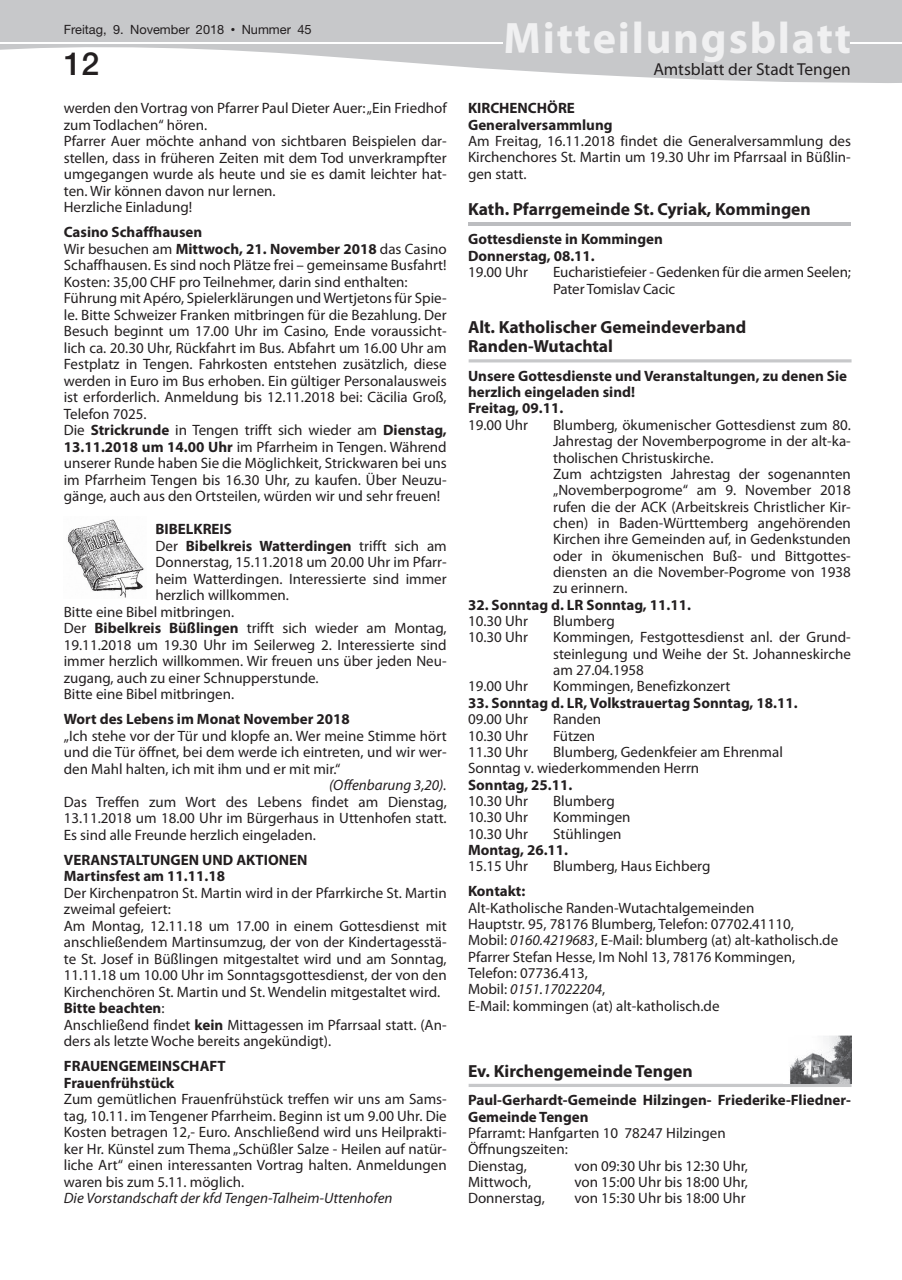
<style>
.page{position:relative;width:902px;height:1280px;background:#fff}
.page>*{position:absolute;margin:0;border:0;box-sizing:border-box;transform-origin:0 0}
.t1{font:700 44.25px "Myriad Pro";letter-spacing:.04em;color:#f0f0f1}
.t2{font:500 31.95px "Helvetica Neue";color:#231f20}
.t3{font:700 17.55px/19.2px "Myriad Pro";color:#231f20}
.t4{font:17.4px "Myriad Pro";color:#231f20}
.t5{font:15px/16.5px "Myriad Pro";color:#231f20}
.t6{font:700 15px/16.4px "Myriad Pro";color:#231f20}
.t7{font:italic 15px "Myriad Pro";color:#231f20}
.t8{font:12.75px "Helvetica Neue";color:#231f20}
.s1{font-family:"M Twentieth Century";font-weight:500}
.s2{font-size:12.9px}
.s3{font-weight:700}
.s4{font-weight:400}
.s5{font-style:italic}
</style>
<div class="page">
<svg style="left:0;top:0;width:901px;height:83px;fill:#c7c8ca"></svg>
<div style="left:505px;top:22px;width:344px;height:40px;background:#c7c8ca"></div>
<hr style="left:0;top:42px;width:502px;height:1px;background:#fff">
<hr style="left:850px;top:42px;width:51px;height:1px;background:#fff">
<img style="left:67px;top:519px;width:77px;height:79px">
<hr style="left:468px;top:223px;width:382px;height:3px;background:#bcbdc0">
<hr style="left:468px;top:359px;width:383px;height:3px;background:#c7c8ca">
<hr style="left:468px;top:1084px;width:383px;height:3px;background:#c7c8ca">
<img style="left:790px;top:1036px;width:61px;height:47px">
<p class="t8" style="left:64px;top:22px;width:249px">Freitag, 9. November 2018 <span class="s1">•</span> Nummer <span class="s2">45</span></p>
<h1 class="t1" style="left:503px;top:9px;width:349px">Mitteilungsblatt</h1>
<h2 class="t2" style="left:64px;top:45px;width:37px">12</h2>
<p class="t4" style="left:653px;top:59px;width:199px">Amtsblatt der Stadt Tengen</p>
<p class="t5" style="left:64px;top:100px;width:384px">werden den Vortrag von Pfarrer Paul Dieter Auer: „Ein Friedhof zum Todlachen“ hören.<br>Pfarrer Auer möchte anhand von sichtbaren Beispielen dar&shy;stellen, dass in früheren Zeiten mit dem Tod unverkrampfter umgegangen wurde als heute und sie es damit leichter hat&shy;ten. Wir können davon nur lernen.<br>Herzliche Einladung!</p>
<p class="t5" style="left:64px;top:224px;width:384px"><span class="s3">Casino Schaffhausen<br></span>Wir besuchen am <span class="s3">Mittwoch, 21. November 2018</span> das Casino Schaffhausen. Es sind noch Plätze frei – gemeinsame Busfahrt!<br>Kosten: 35,00 CHF pro Teilnehmer, darin sind enthalten:<br>Führung mit Apéro, Spielerklärungen und Wertjetons für Spie&shy;le. Bitte Schweizer Franken mitbringen für die Bezahlung. Der Besuch beginnt um 17.00 Uhr im Casino, Ende voraussicht&shy;lich ca. 20.30 Uhr, Rückfahrt im Bus. Abfahrt um 16.00 Uhr am Festplatz in Tengen. Fahrkosten entstehen zusätzlich, diese werden in Euro im Bus erhoben. Ein gültiger Personalausweis ist erforderlich. Anmeldung bis 12.11.2018 bei: Cäcilia Groß, Telefon 7025.<br>Die <span class="s3">Strickrunde</span> in Tengen trifft sich wieder am <span class="s3">Dienstag, 13.11.2018 um 14.00 Uhr</span> im Pfarrheim in Tengen. Während unserer Runde haben Sie die Möglichkeit, Strickwaren bei uns im Pfarrheim Tengen bis 16.30 Uhr, zu kaufen. Über Neuzu&shy;gänge, auch aus den Ortsteilen, würden wir und sehr freuen!</p>
<p class="t6" style="left:155px;top:521px;width:78px">BIBELKREIS</p>
<p class="t6" style="left:155px;top:537px;width:293px"><span class="s4">Der</span> Bibelkreis Watterdingen <span class="s4">trifft sich am</span></p>
<p class="t5" style="left:155px;top:554px;width:293px">Donnerstag, 15.11.2018 um 20.00 Uhr im Pfarr-</p>
<p class="t5" style="left:155px;top:570px;width:293px">heim Watterdingen. Interessierte sind immer</p>
<p class="t5" style="left:155px;top:587px;width:135px">herzlich willkommen.</p>
<p class="t5" style="left:64px;top:603px;width:172px">Bitte eine Bibel mitbringen.</p>
<p class="t5" style="left:64px;top:620px;width:384px">Der <span class="s3">Bibelkreis Büßlingen</span> trifft sich wieder am Montag,</p>
<p class="t5" style="left:64px;top:636px;width:384px">19.11.2018 um 19.30 Uhr im Seilerweg 2. Interessierte sind</p>
<p class="t5" style="left:64px;top:653px;width:384px">immer herzlich willkommen. Wir freuen uns über jeden Neu-</p>
<p class="t5" style="left:64px;top:669px;width:256px">zugang, auch zu einer Schnupperstunde.</p>
<p class="t5" style="left:64px;top:686px;width:172px">Bitte eine Bibel mitbringen.</p>
<p class="t6" style="left:64px;top:711px;width:287px">Wort des Lebens im Monat November 2018</p>
<p class="t5" style="left:64px;top:727px;width:384px;text-align:justify">„Ich stehe vor der Tür und klopfe an. Wer meine Stimme hört und die Tür öffnet, bei dem werde ich eintreten, und wir wer&shy;den Mahl halten, ich mit ihm und er mit mir.“</p>
<p class="t7" style="left:329px;top:776px;width:119px">(Offenbarung 3,20).</p>
<p class="t5" style="left:64px;top:793px;width:384px;text-align:justify">Das Treffen zum Wort des Lebens findet am Dienstag, 13.11.2018 um 18.00 Uhr im Bürgerhaus in Uttenhofen statt.<br>Es sind alle Freunde herzlich eingeladen.</p>
<p class="t6" style="left:64px;top:851px;width:245px">VERANSTALTUNGEN UND AKTIONEN<br>Martinsfest am 11.11.18</p>
<p class="t5" style="left:64px;top:884px;width:384px">Der Kirchenpatron St. Martin wird in der Pfarrkirche St. Martin zweimal gefeiert:<br>Am Montag, 12.11.18 um 17.00 in einem Gottesdienst mit anschließendem Martinsumzug, der von der Kindertagesstä&shy;te St. Josef in Büßlingen mitgestaltet wird und am Sonntag, 11.11.18 um 10.00 Uhr im Sonntagsgottesdienst, der von den Kirchenchören St. Martin und St. Wendelin mitgestaltet wird.<br><span class="s3">Bitte beachten</span>:<br>Anschließend findet <span class="s3">kein</span> Mittagessen im Pfarrsaal statt. (An&shy;ders als letzte Woche bereits angekündigt).</p>
<p class="t6" style="left:64px;top:1058px;width:163px">FRAUENGEMEINSCHAFT<br>Frauenfrühstück</p>
<p class="t5" style="left:64px;top:1091px;width:384px;text-align:justify">Zum gemütlichen Frauenfrühstück treffen wir uns am Sams&shy;tag, 10.11. im Tengener Pfarrheim. Beginn ist um 9.00 Uhr. Die Kosten betragen 12,- Euro. Anschließend wird uns Heilprakti&shy;ker Hr. Künstel zum Thema „Schüßler Salze - Heilen auf natür&shy;liche Art“ einen interessanten Vortrag halten. Anmeldungen waren bis zum 5.11. möglich.</p>
<p class="t7" style="left:64px;top:1189px;width:330px">Die Vorstandschaft der kfd Tengen-Talheim-Uttenhofen</p>
<p class="t6" style="left:468px;top:100px;width:146px">KIRCHENCHÖRE<br>Generalversammlung</p>
<p class="t5" style="left:468px;top:133px;width:384px;text-align:justify">Am Freitag, 16.11.2018 findet die Generalversammlung des Kirchenchores St. Martin um 19.30 Uhr im Pfarrsaal in Büßlin&shy;gen statt.</p>
<p class="t3" style="left:468px;top:199px;width:344px">Kath. Pfarrgemeinde St. Cyriak, Kommingen</p>
<p class="t6" style="left:468px;top:231px;width:196px">Gottesdienste in Kommingen<br>Donnerstag, 08.11.</p>
<p class="t5" style="left:468px;top:264px;width:62px">19.00 Uhr</p>
<p class="t5" style="left:553px;top:264px;width:299px">Eucharistiefeier - Gedenken für die armen Seelen;<br>Pater Tomislav Cacic</p>
<p class="t3" style="left:468px;top:317px;width:280px">Alt. Katholischer Gemeindeverband<br>Randen-Wutachtal</p>
<p class="t6" style="left:468px;top:367px;width:380px">Unsere Gottesdienste und Veranstaltungen, zu denen Sie herzlich eingeladen sind!<br>Freitag, 09.11.</p>
<p class="t5" style="left:468px;top:416px;width:62px">19.00 Uhr</p>
<p class="t5" style="left:553px;top:416px;width:299px">Blumberg, ökumenischer Gottesdienst zum 80.<br>Jahrestag der Novemberpogrome in der alt-ka&shy;tholischen Christuskirche.<br>Zum achtzigsten Jahrestag der sogenannten „Novemberpogrome“ am 9. November 2018 rufen die der ACK (Arbeitskreis Christlicher Kir&shy;chen) in Baden-Württemberg angehörenden Kirchen ihre Gemeinden auf, in Gedenkstunden oder in ökumenischen Buß- und Bittgottes&shy;diensten an die November-Pogrome von 1938 zu erinnern.</p>
<p class="t6" style="left:468px;top:596px;width:224px">32. Sonntag d. LR Sonntag, 11.11.</p>
<p class="t5" style="left:468px;top:612px;width:62px">10.30 Uhr</p>
<p class="t5" style="left:553px;top:612px;width:63px">Blumberg</p>
<p class="t5" style="left:468px;top:629px;width:62px">10.30 Uhr</p>
<p class="t5" style="left:553px;top:629px;width:299px;text-align:justify">Kommingen, Festgottesdienst anl. der Grund&shy;steinlegung und Weihe der St. Johanneskirche am 27.04.1958</p>
<p class="t5" style="left:468px;top:678px;width:62px">19.00 Uhr</p>
<p class="t5" style="left:553px;top:678px;width:179px">Kommingen, Benefizkonzert</p>
<p class="t6" style="left:468px;top:694px;width:331px">33. Sonntag d. LR, Volkstrauertag Sonntag, 18.11.</p>
<p class="t5" style="left:468px;top:711px;width:62px">09.00 Uhr</p>
<p class="t5" style="left:553px;top:711px;width:50px">Randen</p>
<p class="t5" style="left:468px;top:727px;width:62px">10.30 Uhr</p>
<p class="t5" style="left:553px;top:727px;width:44px">Fützen</p>
<p class="t5" style="left:468px;top:743px;width:62px">11.30 Uhr</p>
<p class="t5" style="left:468px;top:743px;width:316px;text-indent:85px">Blumberg, Gedenkfeier am Ehrenmal<br>Sonntag v. wiederkommenden Herrn</p>
<p class="t6" style="left:468px;top:776px;width:106px">Sonntag, 25.11.</p>
<p class="t5" style="left:468px;top:792px;width:62px">10.30 Uhr</p>
<p class="t5" style="left:553px;top:792px;width:63px">Blumberg</p>
<p class="t5" style="left:468px;top:809px;width:62px">10.30 Uhr</p>
<p class="t5" style="left:553px;top:809px;width:79px">Kommingen</p>
<p class="t5" style="left:468px;top:825px;width:62px">10.30 Uhr</p>
<p class="t5" style="left:553px;top:825px;width:70px">Stühlingen</p>
<p class="t6" style="left:468px;top:841px;width:102px">Montag, 26.11.</p>
<p class="t5" style="left:468px;top:858px;width:62px">15.15 Uhr</p>
<p class="t5" style="left:553px;top:858px;width:159px">Blumberg, Haus Eichberg</p>
<p class="t6" style="left:468px;top:882px;width:59px">Kontakt:</p>
<p class="t5" style="left:468px;top:899px;width:372px">Alt-Katholische Randen-Wutachtalgemeinden<br>Hauptstr. 95, 78176 Blumberg, Telefon: 07702.41110,<br>Mobil: <span class="s5">0160.4219683</span>, E-Mail: blumberg (at) alt-katholisch.de Pfarrer Stefan Hesse, Im Nohl 13, 78176 Kommingen, Telefon: 07736.413,<br>Mobil: <span class="s5">0151.17022204</span>,<br>E-Mail: kommingen (at) alt-katholisch.de</p>
<p class="t3" style="left:468px;top:1061px;width:226px">Ev. Kirchengemeinde Tengen</p>
<p class="t6" style="left:468px;top:1091px;width:384px">Paul-Gerhardt-Gemeinde Hilzingen- Friederike-Fliedner-<br>Gemeinde Tengen</p>
<p class="t5" style="left:468px;top:1124px;width:259px">Pfarramt: Hanfgarten 10 78247 Hilzingen<br>Öffnungszeiten:<br>Dienstag,</p>
<p class="t5" style="left:574px;top:1157px;width:175px">von 09:30 Uhr bis 12:30 Uhr,</p>
<p class="t5" style="left:468px;top:1173px;width:65px">Mittwoch,</p>
<p class="t5" style="left:574px;top:1173px;width:175px">von 15:00 Uhr bis 18:00 Uhr,</p>
<p class="t5" style="left:468px;top:1190px;width:78px">Donnerstag,</p>
<p class="t5" style="left:574px;top:1190px;width:173px">von 15:30 Uhr bis 18:00 Uhr</p>
</div>
